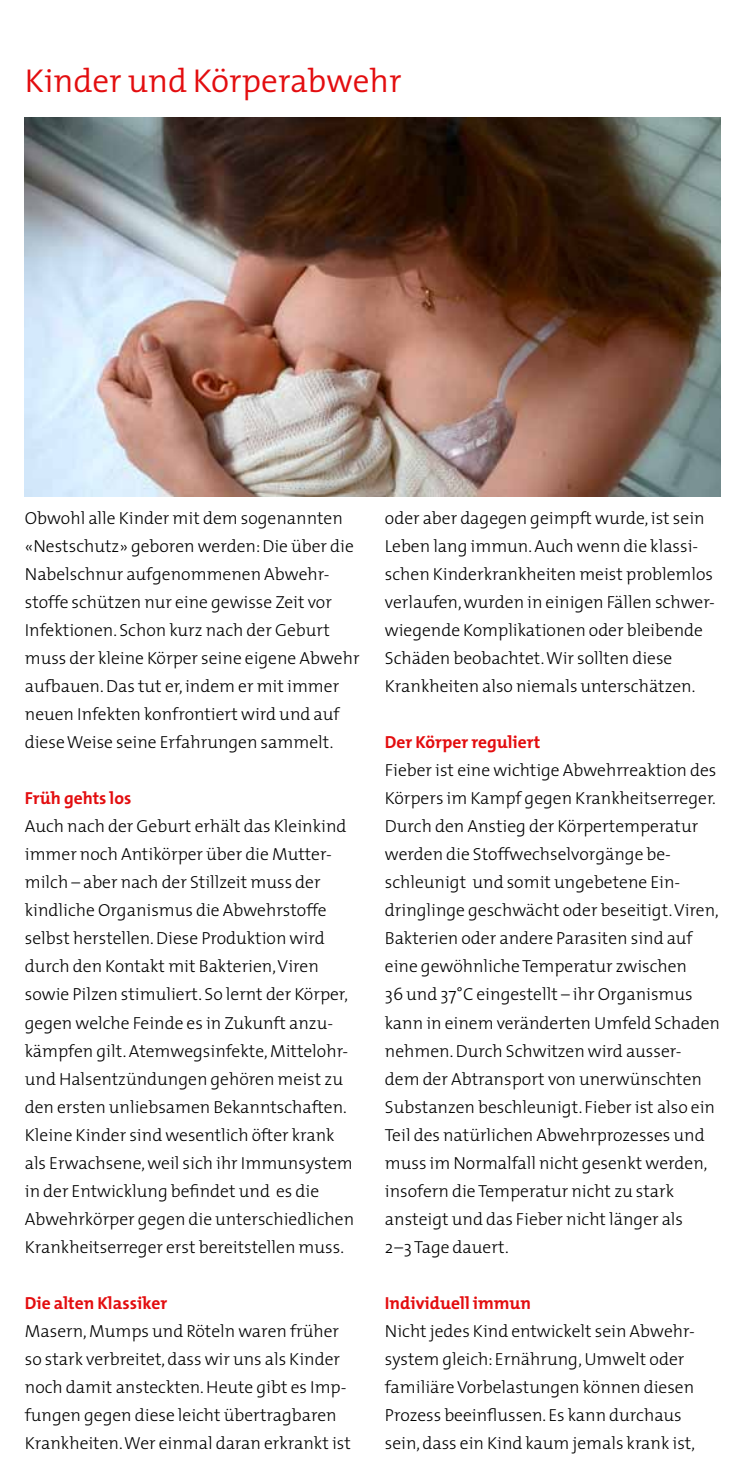
<style>
.page{position:relative;width:745px;height:1474px;background:#fff}
.page>*{position:absolute;margin:0;border:0;box-sizing:border-box;transform-origin:0 0}
.t1{font:300 33.25px "The Mix";color:#e30d0f}
.t2{font:300 17.5px/28px "The Mix";color:#000}
.t3{font:700 17.5px "The Mix";color:#e30d0f}
</style>
<div class="page">
<img style="left:25px;top:118px;width:694px;height:378px">
<h1 class="t1" style="left:25px;top:54px;width:378px">Kinder und Körperabwehr</h1>
<p class="t2" style="left:25px;top:504px;width:336px">Obwohl alle Kinder mit dem sogenannten «Nestschutz» geboren werden: Die über die Nabelschnur aufgenommenen Abwehr&shy;stoffe schützen nur eine gewisse Zeit vor Infektionen. Schon kurz nach der Geburt muss der kleine Körper seine eigene Abwehr aufbauen. Das tut er, indem er mit immer neuen Infekten konfrontiert wird und auf diese Weise seine Erfahrungen sammelt.</p>
<p class="t3" style="left:25px;top:783px;width:108px">Früh gehts los</p>
<p class="t2" style="left:25px;top:812px;width:330px">Auch nach der Geburt erhält das Kleinkind immer noch Antikörper über die Mutter&shy;milch – aber nach der Stillzeit muss der kindliche Organismus die Abwehrstoffe selbst herstellen. Diese Produktion wird durch den Kontakt mit Bakterien, Viren sowie Pilzen stimuliert. So lernt der Körper, gegen welche Feinde es in Zukunft anzu&shy;kämpfen gilt. Atemwegsinfekte, Mittelohr&shy;und Halsentzündungen gehören meist zu den ersten unliebsamen Bekanntschaften.<br>Kleine Kinder sind wesentlich öfter krank als Erwachsene, weil sich ihr Immunsystem in der Entwicklung befindet und es die Abwehrkörper gegen die unterschiedlichen Krankheitserreger erst bereitstellen muss.</p>
<p class="t3" style="left:25px;top:1287px;width:144px">Die alten Klassiker</p>
<p class="t2" style="left:25px;top:1316px;width:327px">Masern, Mumps und Röteln waren früher so stark verbreitet, dass wir uns als Kinder noch damit ansteckten. Heute gibt es Imp&shy;fungen gegen diese leicht übertragbaren Krankheiten. Wer einmal daran erkrankt ist</p>
<p class="t2" style="left:384px;top:504px;width:331px">oder aber dagegen geimpft wurde, ist sein Leben lang immun. Auch wenn die klassi&shy;schen Kinderkrankheiten meist problemlos verlaufen, wurden in einigen Fällen schwer&shy;wiegende Komplikationen oder bleibende Schäden beobachtet. Wir sollten diese Krankheiten also niemals unterschätzen.</p>
<p class="t3" style="left:384px;top:727px;width:157px">Der Körper reguliert</p>
<p class="t2" style="left:384px;top:756px;width:336px">Fieber ist eine wichtige Abwehrreaktion des Körpers im Kampf gegen Krankheitserreger.<br>Durch den Anstieg der Körpertemperatur werden die Stoffwechselvorgänge be&shy;schleunigt und somit ungebetene Ein&shy;dringlinge geschwächt oder beseitigt. Viren, Bakterien oder andere Parasiten sind auf eine gewöhnliche Temperatur zwischen<br>36 und 37°C eingestellt – ihr Organismus kann in einem veränderten Umfeld Schaden nehmen. Durch Schwitzen wird ausser&shy;dem der Abtransport von unerwünschten Substanzen beschleunigt. Fieber ist also ein Teil des natürlichen Abwehrprozesses und muss im Normalfall nicht gesenkt werden, insofern die Temperatur nicht zu stark ansteigt und das Fieber nicht länger als<br>2–3 Tage dauert.</p>
<p class="t3" style="left:384px;top:1287px;width:148px">Individuell immun</p>
<p class="t2" style="left:384px;top:1316px;width:311px">Nicht jedes Kind entwickelt sein Abwehr&shy;system gleich: Ernährung, Umwelt oder familiäre Vorbelastungen können diesen Prozess beeinflussen. Es kann durchaus sein, dass ein Kind kaum jemals krank ist,</p>
</div>
